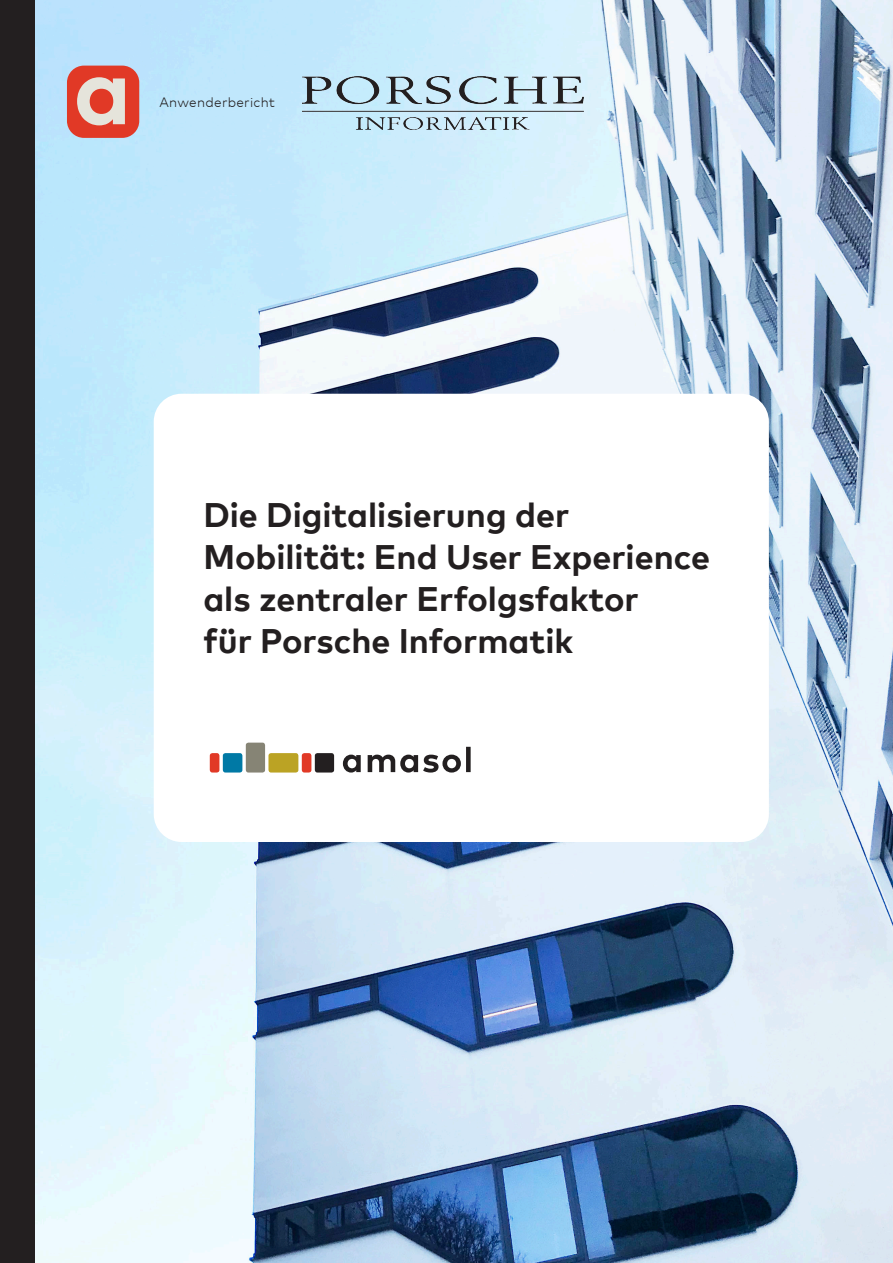
<style>
.page{position:relative;width:893px;height:1263px;background:#fff}
.page>*{position:absolute;margin:0;border:0;box-sizing:border-box;transform-origin:0 0}
.t1{font:700 94.35px "Mark Pro";color:#e5e4db}
.t2{font:700 34.05px/42.3px "Mark Pro";color:#231f20}
.t3{font:300 13.5px "Mark Pro";letter-spacing:.02em;color:#231f20}
</style>
<div class="page">
<img style="left:34px;top:0;width:859px;height:1263px">
<div style="left:0;top:0;width:34px;height:1263px;background:#231f20"></div>
<div style="left:67px;top:66px;width:72px;height:72px;background:#e13926;border-radius:17px"></div>
<div style="left:154px;top:394px;width:615px;height:448px;background:#fff;border-radius:28px"></div>
<svg style="left:343px;top:747px;width:128px;height:25px"></svg>
<div style="left:246px;top:743px;width:19px;height:29px;background:#868475;border-radius:3px"></div>
<div style="left:268px;top:753px;width:30px;height:19px;background:#bba324;border-radius:3px"></div>
<div style="left:223px;top:753px;width:19px;height:19px;background:#0079a5;border-radius:3px"></div>
<div style="left:315px;top:753px;width:19px;height:19px;background:#231f20;border-radius:3px"></div>
<div style="left:302px;top:753px;width:9px;height:19px;background:#e13926;border-radius:3px"></div>
<div style="left:210px;top:753px;width:9px;height:19px;background:#e13926;border-radius:3px"></div>
<img style="left:302px;top:76px;width:281px;height:53px">
<h1 class="t1" style="left:73px;top:19px;width:59px">a</h1>
<p class="t3" style="left:159px;top:92px;width:117px">Anwenderbericht</p>
<p class="t2" style="left:203px;top:490px;width:508px">Die Digitalisierung der<br>Mobilität: End User Experience als zentraler Erfolgsfaktor<br>für Porsche Informatik</p>
</div>
